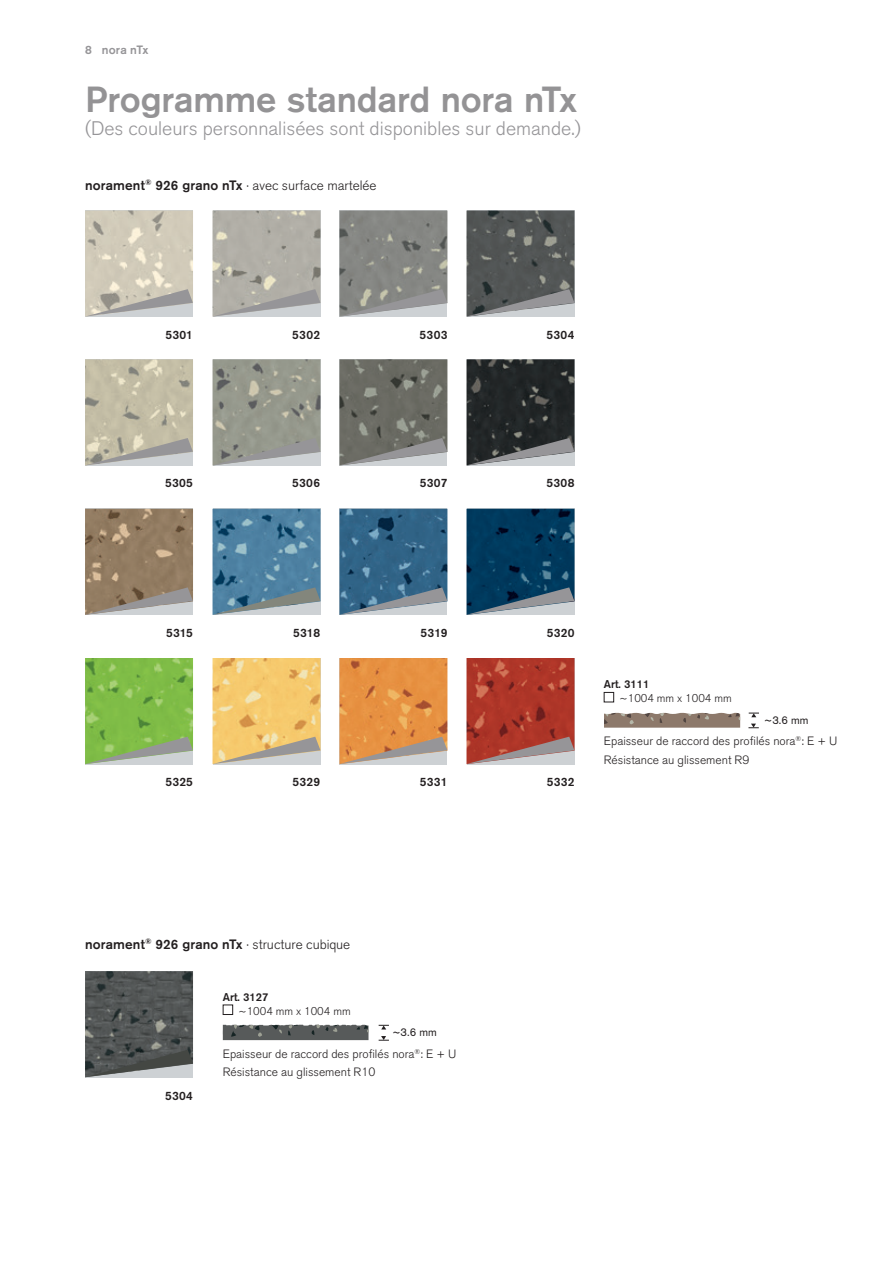
<style>
.page{position:relative;width:893px;height:1263px;background:#fff}
.page>*{position:absolute;margin:0;border:0;box-sizing:border-box;transform-origin:0 0}
.t1{font:500 36px "Akzidenz Grotesk Pro";letter-spacing:-.005em;color:#949395}
.t2{font:300 19.5px "Akzidenz Grotesk Pro";color:#969598}
.t3{font:300 13.5px "Akzidenz Grotesk Pro";color:#231f20}
.t4{font:500 13.5px "Akzidenz Grotesk Pro";letter-spacing:.01em;color:#231f20}
.t5{font:300 12px/18.5px "Akzidenz Grotesk Pro";color:#231f20}
.t6{font:500 12px "Akzidenz Grotesk Pro";letter-spacing:.02em;color:#231f20}
.t7{font:500 12px "Akzidenz Grotesk Pro";letter-spacing:.015em;color:#969598}
.t8{font:300 11.25px "Akzidenz Grotesk Pro";color:#231f20}
.t9{font:500 11.25px "Akzidenz Grotesk Pro";color:#231f20}
.t10{font:11.25px "Akzidenz Grotesk Pro";color:#231f20}
.s1{font-weight:500}
.s2{font-weight:300}
</style>
<div class="page">
<img style="left:85px;top:210px;width:108px;height:107px">
<svg style="left:85px;top:289px;width:108px;height:27px;background:#bcb9b3"></svg>
<img style="left:339px;top:210px;width:108px;height:107px">
<svg style="left:339px;top:289px;width:108px;height:27px;background:#9c9d9c"></svg>
<img style="left:466px;top:210px;width:108px;height:107px">
<svg style="left:466px;top:289px;width:108px;height:27px;background:#7e8082"></svg>
<img style="left:213px;top:210px;width:107px;height:107px">
<svg style="left:213px;top:289px;width:107px;height:27px;background:#b0afac"></svg>
<img style="left:85px;top:359px;width:108px;height:79px">
<svg style="left:85px;top:438px;width:108px;height:27px;background:#b8b6ac"></svg>
<img style="left:85px;top:509px;width:108px;height:78px">
<svg style="left:85px;top:587px;width:108px;height:28px;background:#9f9589"></svg>
<img style="left:85px;top:658px;width:108px;height:79px">
<svg style="left:85px;top:737px;width:108px;height:27px;background:#99b77f"></svg>
<img style="left:339px;top:359px;width:108px;height:79px">
<svg style="left:339px;top:438px;width:108px;height:27px;background:#8d8d8b"></svg>
<img style="left:339px;top:509px;width:108px;height:78px">
<svg style="left:339px;top:587px;width:108px;height:28px;background:#738d9f"></svg>
<img style="left:339px;top:658px;width:108px;height:79px">
<svg style="left:339px;top:737px;width:108px;height:27px;background:#caa17c"></svg>
<img style="left:466px;top:359px;width:108px;height:79px">
<svg style="left:466px;top:438px;width:108px;height:27px;background:#6a6d6f"></svg>
<img style="left:466px;top:509px;width:108px;height:78px">
<svg style="left:466px;top:587px;width:108px;height:28px;background:#587487"></svg>
<img style="left:466px;top:658px;width:108px;height:79px">
<svg style="left:466px;top:737px;width:108px;height:27px;background:#af7570"></svg>
<img style="left:213px;top:359px;width:108px;height:106px">
<svg style="left:213px;top:438px;width:107px;height:27px;background:#a0a29e"></svg>
<img style="left:213px;top:509px;width:108px;height:106px">
<svg style="left:213px;top:587px;width:107px;height:28px;background:#7994a3"></svg>
<img style="left:213px;top:658px;width:108px;height:106px">
<svg style="left:213px;top:737px;width:107px;height:27px;background:#d1bd94"></svg>
<img style="left:85px;top:971px;width:108px;height:79px">
<svg style="left:85px;top:1050px;width:108px;height:27px;background:#696c6c"></svg>
<svg style="left:223px;top:1025px;width:145px;height:15px;background:#585b5b"></svg>
<svg style="left:379px;top:1036px;width:10px;height:5px"></svg>
<svg style="left:379px;top:1025px;width:10px;height:4px"></svg>
<svg style="left:604px;top:713px;width:136px;height:15px;background:#917f72"></svg>
<svg style="left:748px;top:724px;width:11px;height:4px"></svg>
<svg style="left:749px;top:713px;width:10px;height:4px"></svg>
<div style="left:604px;top:692px;width:10px;height:10px;border:1px solid #231f20"></div>
<div style="left:223px;top:1005px;width:10px;height:10px;border:1px solid #231f20"></div>
<p class="t7" style="left:85px;top:42px;width:65px">8 nora nTx</p>
<h1 class="t1" style="left:85px;top:76px;width:493px">Programme standard nora nTx</h1>
<h2 class="t2" style="left:85px;top:116px;width:497px">(Des couleurs personnalisées sont disponibles sur demande.)</h2>
<p class="t3" style="left:85px;top:176px;width:293px"><span class="s1">norament</span><sup>®</sup> <span class="s1">926 grano nTx</span> · avec surface martelée</p>
<p class="t6" style="left:165px;top:327px;width:29px">5301</p>
<p class="t6" style="left:292px;top:327px;width:29px">5302</p>
<p class="t6" style="left:420px;top:327px;width:29px">5303</p>
<p class="t6" style="left:546px;top:327px;width:30px">5304</p>
<p class="t6" style="left:165px;top:475px;width:29px">5305</p>
<p class="t6" style="left:292px;top:475px;width:29px">5306</p>
<p class="t6" style="left:420px;top:475px;width:29px">5307</p>
<p class="t6" style="left:546px;top:475px;width:30px">5308</p>
<p class="t6" style="left:166px;top:625px;width:28px">5315</p>
<p class="t6" style="left:165px;top:774px;width:29px">5325</p>
<p class="t6" style="left:293px;top:625px;width:28px">5318</p>
<p class="t6" style="left:292px;top:774px;width:29px">5329</p>
<p class="t6" style="left:421px;top:625px;width:28px">5319</p>
<p class="t6" style="left:420px;top:774px;width:29px">5331</p>
<p class="t6" style="left:547px;top:625px;width:29px">5320</p>
<p class="t6" style="left:547px;top:774px;width:29px">5332</p>
<p class="t9" style="left:604px;top:677px;width:47px">Art. 3111</p>
<p class="t8" style="left:620px;top:691px;width:114px">~1004 mm x 1004 mm</p>
<p class="t5" style="left:604px;top:732px;width:235px">Epaisseur de raccord des profilés nora<sup>®</sup>: E + U<br>Résistance au glissement R9</p>
<p class="t10" style="left:764px;top:712px;width:46px">~3.6 mm</p>
<p class="t4" style="left:85px;top:935px;width:267px">norament<sup>®</sup> 926 grano nTx <span class="s2">· structure cubique</span></p>
<p class="t6" style="left:165px;top:1088px;width:30px">5304</p>
<p class="t9" style="left:223px;top:989px;width:47px">Art. 3127</p>
<p class="t8" style="left:239px;top:1003px;width:114px">~1004 mm x 1004 mm</p>
<p class="t5" style="left:223px;top:1044px;width:235px">Epaisseur de raccord des profilés nora<sup>®</sup>: E + U<br>Résistance au glissement R10</p>
<p class="t10" style="left:392px;top:1025px;width:46px">~3.6 mm</p>
</div>
